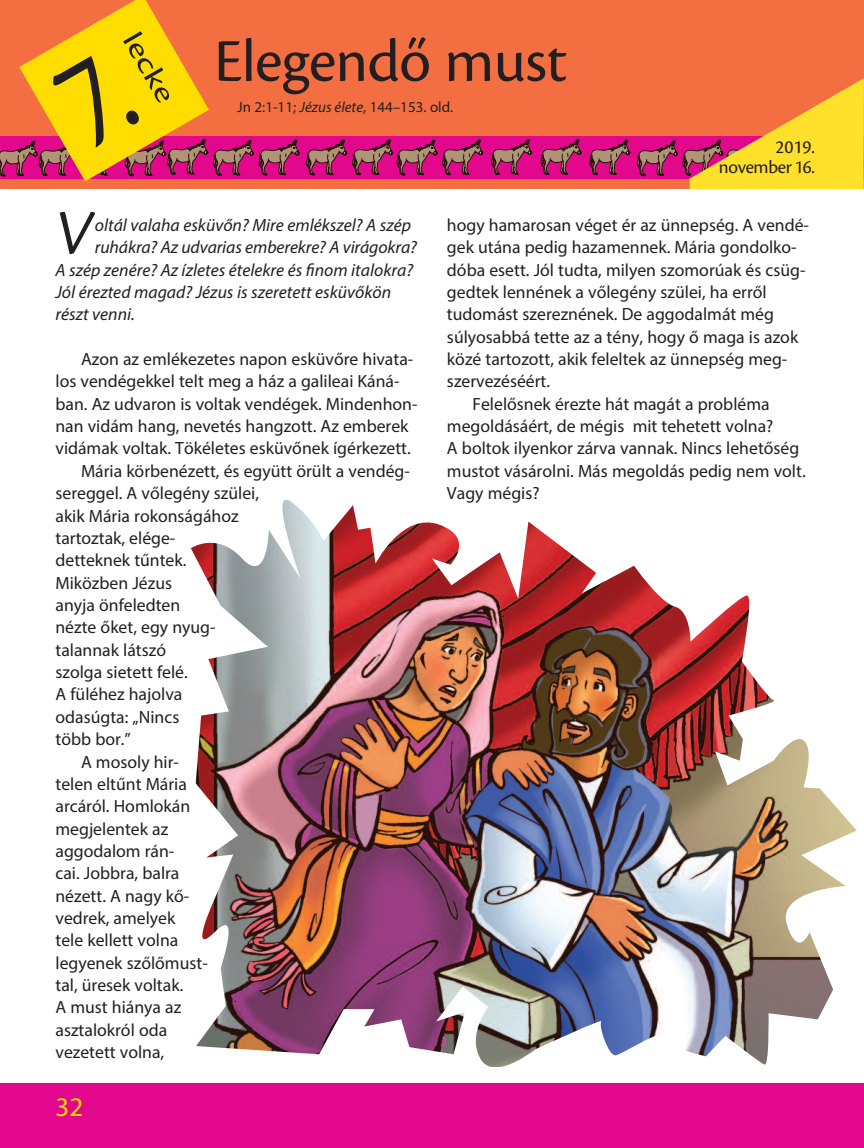
<style>
.page{position:relative;width:864px;height:1148px;background:#fff}
.page>*{position:absolute;margin:0;border:0;box-sizing:border-box;transform-origin:0 0}
.t1{font:italic 65.85px "Cronos Pro";color:#231f20}
.t2{font:63px "Cronos Pro";letter-spacing:-.01em;color:#231f20}
.t3{font:30px "Cronos Pro";color:#231f20;scale:1.3 1}
.t4{font:27px "Myriad Pro";color:#ffdd01}
.t5{font:19.5px "Cronos Pro";color:#231f20}
.t6{font:19.35px "Cronos Pro";color:#231f20}
.t7{font:17.7px "Myriad Pro";color:#231f20}
.t8{font:italic 17.7px "Myriad Pro";color:#231f20}
.t9{font:15px "Myriad Pro";color:#231f20}
.s1{font-style:italic}
</style>
<div class="page">
<div style="left:0;top:0;width:864px;height:189px;background:#f36f42"></div>
<div style="left:0;top:136px;width:864px;height:43px;background:#e2078c"></div>
<svg style="left:307px;top:139px;width:40px;height:36px"></svg>
<svg style="left:353px;top:139px;width:130px;height:36px"></svg>
<svg style="left:492px;top:139px;width:40px;height:36px"></svg>
<svg style="left:590px;top:139px;width:40px;height:36px"></svg>
<svg style="left:541px;top:139px;width:41px;height:36px"></svg>
<div style="left:0;top:1082px;width:864px;height:66px;background:#e2078c"></div>
<img style="left:191px;top:499px;width:666px;height:567px">
<svg style="left:637px;top:78px;width:227px;height:111px"></svg>
<svg style="left:0;top:0;width:300px;height:181px"></svg>
<h3 class="t3" style="left:140px;top:29px;width:61px;rotate:60deg">lecke</h3>
<h2 class="t2" style="left:214px;top:38px;width:355px">elegendő must</h2>
<p class="t9" style="left:237px;top:102px;width:218px">Jn 2:1-11; <span class="s1">Jézus élete</span>, 144–153. old.</p>
<p class="t5" style="left:775px;top:140px;width:41px">2019.</p>
<p class="t6" style="left:719px;top:160px;width:98px">november 16.</p>
<h1 class="t1" style="left:56px;top:208px;width:40px">V</h1>
<p class="t8" style="left:95px;top:218px;width:318px">oltál valaha esküvőn? Mire emlékszel? A szép</p>
<p class="t8" style="left:95px;top:241px;width:324px">ruhákra? Az udvarias emberekre? A virágokra?</p>
<p class="t8" style="left:55px;top:263px;width:359px">A szép zenére? Az ízletes ételekre és finom italokra?</p>
<p class="t8" style="left:55px;top:285px;width:337px">Jól érezted magad? Jézus is szeretett esküvőkön</p>
<p class="t8" style="left:55px;top:308px;width:81px">részt venni.</p>
<p class="t7" style="left:81px;top:352px;width:334px">Azon az emlékezetes napon esküvőre hivata-</p>
<p class="t7" style="left:55px;top:375px;width:346px">los vendégekkel telt meg a ház a galileai Káná-</p>
<p class="t7" style="left:55px;top:397px;width:364px">ban. Az udvaron is voltak vendégek. Mindenhon-</p>
<p class="t7" style="left:55px;top:419px;width:355px">nan vidám hang, nevetés hangzott. Az emberek</p>
<p class="t7" style="left:55px;top:442px;width:357px">vidámak voltak. Tökéletes esküvőnek ígérkezett.</p>
<p class="t7" style="left:81px;top:464px;width:330px">Mária körbenézett, és együtt örült a vendég-</p>
<p class="t7" style="left:55px;top:486px;width:205px">sereggel. A vőlegény szülei,</p>
<p class="t7" style="left:55px;top:509px;width:185px">akik Mária rokonságához</p>
<p class="t7" style="left:55px;top:531px;width:121px">tartoztak, elége-</p>
<p class="t7" style="left:55px;top:553px;width:132px">detteknek tűntek.</p>
<p class="t7" style="left:55px;top:576px;width:118px">Miközben Jézus</p>
<p class="t7" style="left:55px;top:598px;width:126px">anyja önfeledten</p>
<p class="t7" style="left:55px;top:621px;width:162px">nézte őket, egy nyug-</p>
<p class="t7" style="left:55px;top:643px;width:112px">talannak látszó</p>
<p class="t7" style="left:55px;top:665px;width:134px">szolga sietett felé.</p>
<p class="t7" style="left:55px;top:688px;width:128px">A füléhez hajolva</p>
<p class="t7" style="left:55px;top:710px;width:125px">odasúgta: „Nincs</p>
<p class="t7" style="left:55px;top:732px;width:77px">több bor.”</p>
<p class="t7" style="left:81px;top:755px;width:99px">A mosoly hir-</p>
<p class="t7" style="left:55px;top:777px;width:133px">telen eltűnt Mária</p>
<p class="t7" style="left:55px;top:799px;width:136px">arcáról. Homlokán</p>
<p class="t7" style="left:55px;top:822px;width:114px">megjelentek az</p>
<p class="t7" style="left:55px;top:844px;width:120px">aggodalom rán-</p>
<p class="t7" style="left:55px;top:866px;width:126px">cai. Jobbra, balra</p>
<p class="t7" style="left:55px;top:889px;width:135px">nézett. A nagy kő-</p>
<p class="t7" style="left:55px;top:911px;width:121px">vedrek, amelyek</p>
<p class="t7" style="left:55px;top:933px;width:124px">tele kellett volna</p>
<p class="t7" style="left:55px;top:956px;width:154px">legyenek szőlőmust-</p>
<p class="t7" style="left:55px;top:978px;width:129px">tal, üresek voltak.</p>
<p class="t7" style="left:55px;top:1000px;width:127px">A must hiánya az</p>
<p class="t7" style="left:55px;top:1023px;width:113px">asztalokról oda</p>
<p class="t7" style="left:55px;top:1045px;width:110px">vezetett volna,</p>
<h3 class="t4" style="left:56px;top:1096px;width:29px">32</h3>
<p class="t7" style="left:447px;top:218px;width:364px">hogy hamarosan véget ér az ünnepség. A vendé-</p>
<p class="t7" style="left:447px;top:241px;width:351px">gek utána pedig hazamennek. Mária gondolko-</p>
<p class="t7" style="left:447px;top:263px;width:360px">dóba esett. Jól tudta, milyen szomorúak és csüg-</p>
<p class="t7" style="left:447px;top:285px;width:321px">gedtek lennének a vőlegény szülei, ha erről</p>
<p class="t7" style="left:447px;top:308px;width:329px">tudomást szereznének. De aggodalmát még</p>
<p class="t7" style="left:447px;top:330px;width:353px">súlyosabbá tette az a tény, hogy ő maga is azok</p>
<p class="t7" style="left:447px;top:352px;width:342px">közé tartozott, akik feleltek az ünnepség meg-</p>
<p class="t7" style="left:447px;top:375px;width:105px">szervezéséért.</p>
<p class="t7" style="left:473px;top:397px;width:299px">Felelősnek érezte hát magát a probléma</p>
<p class="t7" style="left:447px;top:419px;width:328px">megoldásáért, de mégis mit tehetett volna?</p>
<p class="t7" style="left:447px;top:442px;width:354px">A boltok ilyenkor zárva vannak. Nincs lehetőség</p>
<p class="t7" style="left:447px;top:464px;width:360px">mustot vásárolni. Más megoldás pedig nem volt.</p>
<p class="t7" style="left:447px;top:486px;width:94px">Vagy mégis?</p>
</div>
